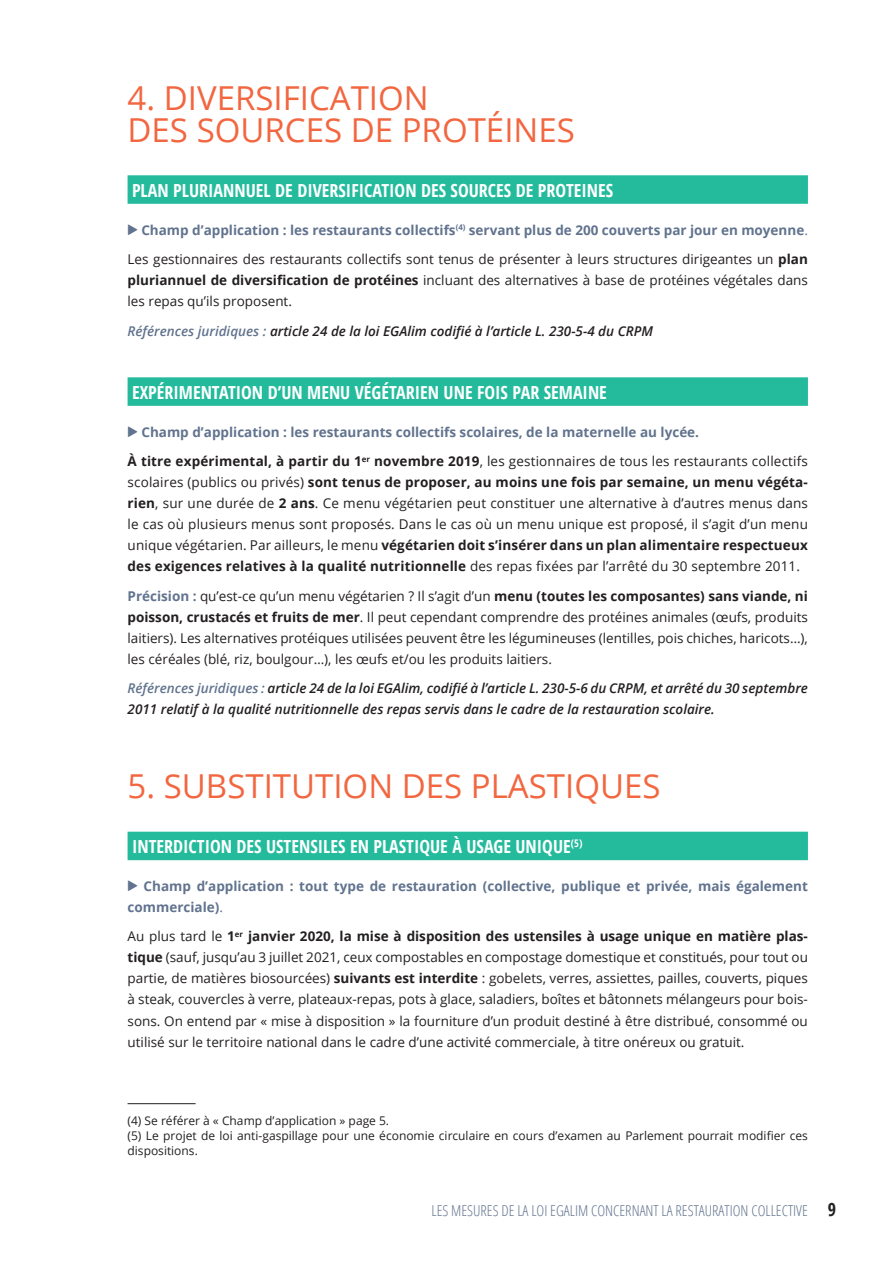
<style>
.page{position:relative;width:893px;height:1263px;background:#fff}
.page>*{position:absolute;margin:0;border:0;box-sizing:border-box;transform-origin:0 0}
.t1{font:33px/31.5px "Open Sans";color:#f26640}
.t2{font:700 condensed 18px "Open Sans";color:#fff}
.t3{font:300 condensed 15px "Open Sans";color:#61738e}
.t4{font:13.5px/21px "Open Sans";color:#231f20;text-align:justify}
.t5{font:700 13.5px/29.5px "Open Sans";color:#61738e}
.t6{font:italic 600 13.5px/21px "Open Sans";color:#231f20}
.t7{font:12px/15px "Open Sans";color:#231f20}
.s1{font-weight:700;color:#61738e}
.s2{color:#61738e}
.s3{font-weight:700}
.s4{color:#231f20}
.s5{font-weight:400;color:#231f20}
.s6{font-weight:400}
.s7{font-weight:700;font-size:18px;color:#231f20}
</style>
<div class="page">
<div style="left:128px;top:175px;width:680px;height:29px;background:#24bb9d"></div>
<div style="left:128px;top:377px;width:680px;height:29px;background:#24bb9d"></div>
<div style="left:128px;top:832px;width:680px;height:28px;background:#24bb9d"></div>
<hr style="left:128px;top:1103px;width:68px;height:1px;background:#231f20">
<h1 class="t1" style="left:128px;top:82px;width:449px">4. DIVERSIFICATION<br>DES SOURCES DE PROTÉINES</h1>
<h2 class="t2" style="left:132px;top:177px;width:483px">PLAN PLURIANNUEL DE DIVERSIFICATION DES SOURCES DE PROTEINES</h2>
<p class="t4" style="left:128px;top:215px;width:682px;line-height:29.5px;text-align:right"><span class="s1">Champ d’application : les restaurants collectifs</span><sup>(4)</sup> <span class="s1">servant plus de 200 couverts par jour en moyenne</span><span class="s2">.<br></span>Les gestionnaires des restaurants collectifs sont tenus de présenter à leurs structures dirigeantes un <span class="s3">plan</span></p>
<p class="t4" style="left:128px;top:269px;width:682px"><span class="s3">pluriannuel de diversification de protéines</span> incluant des alternatives à base de protéines végétales dans les repas qu’ils proposent.</p>
<p class="t6" style="left:128px;top:320px;width:527px"><span class="s2">Références juridiques :</span> article 24 de la loi EGAlim codifié à l’article L. 230-5-4 du CRPM</p>
<h2 class="t2" style="left:132px;top:379px;width:476px">EXPÉRIMENTATION D’UN MENU VÉGÉTARIEN UNE FOIS PAR SEMAINE</h2>
<p class="t5" style="left:128px;top:417px;width:682px;text-indent:14px">Champ d’application : les restaurants collectifs scolaires, de la maternelle au lycée.<br><span class="s4">À titre expérimental, à partir du 1</span><sup>er</sup> <span class="s4">novembre 2019</span><span class="s5">, les gestionnaires de tous les restaurants collectifs</span></p>
<p class="t4" style="left:128px;top:471px;width:682px">scolaires (publics ou privés) <span class="s3">sont tenus de proposer, au moins une fois par semaine, un menu végéta&shy;rien</span>, sur une durée de <span class="s3">2 ans</span>. Ce menu végétarien peut constituer une alternative à d’autres menus dans le cas où plusieurs menus sont proposés. Dans le cas où un menu unique est proposé, il s’agit d’un menu unique végétarien. Par ailleurs, le menu <span class="s3">végétarien doit s’insérer dans un plan alimentaire respectueux des exigences relatives à la qualité nutritionnelle</span> des repas fixées par l’arrêté du 30 septembre 2011.</p>
<p class="t4" style="left:128px;top:585px;width:682px"><span class="s1">Précision :</span> qu’est-ce qu’un menu végétarien ? Il s’agit d’un <span class="s3">menu (toutes les composantes) sans viande, ni poisson, crustacés et fruits de mer</span>. Il peut cependant comprendre des protéines animales (œufs, produits laitiers). Les alternatives protéiques utilisées peuvent être les légumineuses (lentilles, pois chiches, haricots…), les céréales (blé, riz, boulgour…), les œufs et/ou les produits laitiers.</p>
<p class="t6" style="left:128px;top:677px;width:682px"><span class="s2">Références juridiques :</span> article 24 de la loi EGAlim, codifié à l’article L. 230-5-6 du CRPM, et arrêté du 30 septembre<br>2011 relatif à la qualité nutritionnelle des repas servis dans le cadre de la restauration scolaire.</p>
<h1 class="t1" style="left:128px;top:770px;width:534px">5. SUBSTITUTION DES PLASTIQUES</h1>
<h2 class="t2" style="left:132px;top:834px;width:452px">INTERDICTION DES USTENSILES EN PLASTIQUE À USAGE UNIQUE<sup>(5)</sup></h2>
<p class="t5" style="left:128px;top:875px;width:682px;line-height:21px;text-indent:16px">Champ d’application : tout type de restauration (collective, publique et privée, mais également commerciale)<span class="s6">.</span></p>
<p class="t4" style="left:128px;top:926px;width:682px">Au plus tard le <span class="s3">1</span><sup>er</sup> <span class="s3">janvier 2020, la mise à disposition des ustensiles à usage unique en matière plas&shy;tique</span> (sauf, jusqu’au 3 juillet 2021, ceux compostables en compostage domestique et constitués, pour tout ou partie, de matières biosourcées) <span class="s3">suivants est interdite</span> : gobelets, verres, assiettes, pailles, couverts, piques à steak, couvercles à verre, plateaux-repas, pots à glace, saladiers, boîtes et bâtonnets mélangeurs pour bois&shy;sons. On entend par « mise à disposition » la fourniture d’un produit destiné à être distribué, consommé ou utilisé sur le territoire national dans le cadre d’une activité commerciale, à titre onéreux ou gratuit.</p>
<p class="t7" style="left:128px;top:1113px;width:682px">(4) Se référer à « Champ d’application » page 5.<br>(5) Le projet de loi anti-gaspillage pour une économie circulaire en cours d’examen au Parlement pourrait modifier ces dispositions.</p>
<p class="t3" style="left:432px;top:1200px;width:406px">LES MESURES DE LA LOI EGALIM CONCERNANT LA RESTAURATION COLLECTIVE <span class="s7">9</span></p>
</div>
